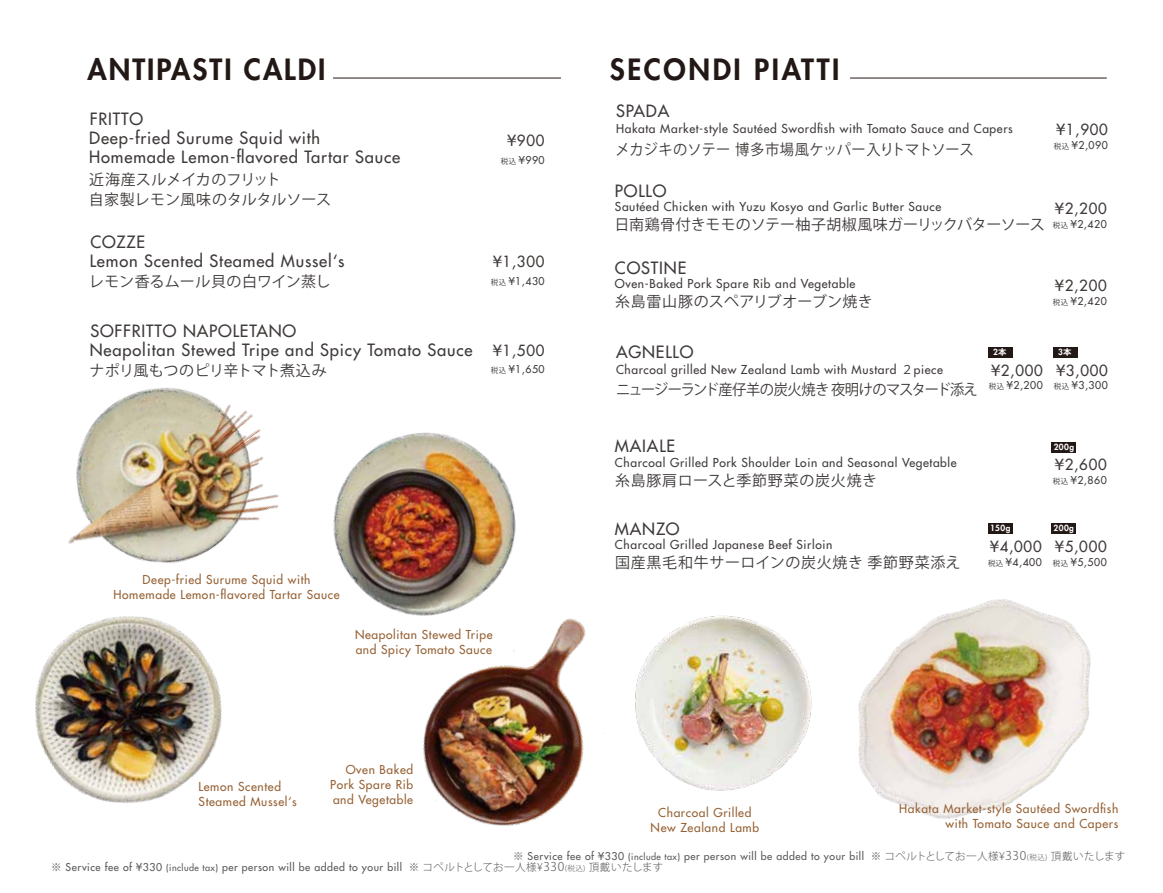
<style>
.page{position:relative;width:1163px;height:893px;background:#fff}
.page>*{position:absolute;margin:0;border:0;box-sizing:border-box;transform-origin:0 0}
.t1{font:800 28.5px "Futura Std";letter-spacing:.07em;color:#221815}
.t2{font:800 28.5px "Futura Std";letter-spacing:.09em;color:#221815}
.t3{font:500 16.5px/18.9px "Futura Std";letter-spacing:.05em;color:#3e3a39}
.t4{font:500 15px "Futura Std";letter-spacing:.05em;color:#3e3a39}
.t5{font:15px/19.5px "Koz Go Pr 6 N";color:#3e3a39}
.t6{font:15px "Koz Go Pr 6 N";letter-spacing:.05em;color:#3e3a39}
.t7{font:15px "Koz Go Pr 6 N";letter-spacing:-.05em;color:#3e3a39;scale:.95 1}
.t8{font:15px "Koz Go Pr 6 N";color:#3e3a39;scale:.95 1}
.t9{font:15px "Koz Go Pr 6 N";letter-spacing:.03em;color:#3e3a39}
.t10{font:15px "Koz Go Pr 6 N";letter-spacing:.02em;color:#3e3a39}
.t11{font:15px "Koz Go Pr 6 N";letter-spacing:-.02em;color:#3e3a39}
.t12{font:500 12px "Futura Std";letter-spacing:.05em;color:#3e3a39}
.t13{font:500 12px/15px "Futura Std";letter-spacing:.05em;color:#956134}
.t14{font:500 10.5px/10.5px "Futura Std";letter-spacing:.05em;color:#595757}
.t15{font:500 10.5px "Futura Std";letter-spacing:.05em;color:#3e3a39}
.t16{font:800 8.25px "Futura Std";letter-spacing:.05em;color:#fff}
.s1{font-family:"Koz Go Pr 6 N";font-weight:400;font-size:7.5px}
.s2{font-family:"Koz Go Pr 6 N";font-weight:700}
.s3{font-family:"Koz Go Pr 6 N";font-weight:400}
.s4{font-family:"Koz Go Pr 6 N";font-weight:300}
.s5{font-size:9px}
.s6{font-family:"Koz Go Pr 6 N";font-weight:300;font-size:12px}
.s7{font-family:"Koz Go Pr 6 N";font-weight:300;font-size:7.5px}
</style>
<div class="page">
<img style="left:35px;top:639px;width:187px;height:164px">
<img style="left:644px;top:615px;width:168px;height:176px">
<img style="left:333px;top:432px;width:183px;height:173px">
<img style="left:383px;top:603px;width:261px;height:223px">
<img style="left:65px;top:387px;width:214px;height:252px">
<img style="left:858px;top:599px;width:233px;height:220px">
<hr style="left:333px;top:78px;width:228px;height:1px;background:#221815">
<hr style="left:850px;top:78px;width:256px;height:1px;background:#221815">
<div style="left:988px;top:523px;width:24px;height:10px;background:#221815"></div>
<div style="left:1051px;top:523px;width:24px;height:10px;background:#221815"></div>
<div style="left:1051px;top:442px;width:25px;height:11px;background:#221815"></div>
<div style="left:1053px;top:347px;width:24px;height:11px;background:#221815"></div>
<div style="left:988px;top:347px;width:24px;height:11px;background:#221815"></div>
<h1 class="t1" style="left:88px;top:51px;width:239px">ANTIPASTI CALDI</h1>
<h2 class="t3" style="left:89px;top:109px;width:232px">FRITTO<br>Deep-fried Surume Squid with</h2>
<h2 class="t3" style="left:89px;top:148px;width:312px">Homemade Lemon-flavored Tartar Sauce</h2>
<p class="t5" style="left:89px;top:170px;width:244px">近海産スルメイカのフリット<br>自家製レモン風味のタルタルソース</p>
<h2 class="t3" style="left:90px;top:233px;width:56px">COZZE</h2>
<h2 class="t3" style="left:90px;top:252px;width:256px">Lemon Scented Steamed Mussel‘s</h2>
<p class="t10" style="left:89px;top:273px;width:243px">レモン香るムール貝の白ワイン蒸し</p>
<h2 class="t3" style="left:90px;top:321px;width:207px">SOFFRITTO NAPOLETANO</h2>
<h2 class="t3" style="left:90px;top:340px;width:384px">Neapolitan Stewed Tripe and Spicy Tomato Sauce</h2>
<p class="t11" style="left:89px;top:362px;width:239px">ナポリ風もつのピリ辛トマト煮込み</p>
<p class="t4" style="left:507px;top:131px;width:38px">¥900</p>
<p class="t15" style="left:501px;top:153px;width:45px"><span class="s1">税込</span> ¥990</p>
<p class="t4" style="left:493px;top:252px;width:53px">¥1,300</p>
<p class="t15" style="left:491px;top:274px;width:55px"><span class="s1">税込</span> ¥1,430</p>
<p class="t4" style="left:493px;top:341px;width:53px">¥1,500</p>
<p class="t15" style="left:491px;top:363px;width:55px"><span class="s1">税込</span> ¥1,650</p>
<p class="t13" style="left:114px;top:572px;width:228px;text-align:center">Deep-fried Surume Squid with<br>Homemade Lemon-flavored Tartar Sauce</p>
<p class="t13" style="left:355px;top:627px;width:139px">Neapolitan Stewed Tripe and Spicy Tomato Sauce</p>
<p class="t13" style="left:199px;top:780px;width:100px">Lemon Scented<br>Steamed Mussel‘s</p>
<p class="t13" style="left:330px;top:762px;width:85px;text-align:justify;text-indent:16px">Oven Baked Pork Spare Rib and Vegetable</p>
<h1 class="t2" style="left:610px;top:51px;width:231px">SECONDI PIATTI</h1>
<h2 class="t3" style="left:616px;top:102px;width:55px">SPADA</h2>
<p class="t8" style="left:615px;top:141px;width:378px">メカジキのソテー 博多市場風ケッパー入りトマトソース</p>
<p class="t12" style="left:616px;top:121px;width:398px">Hakata Market-style Sautéed Swordfish with Tomato Sauce and Capers</p>
<p class="t4" style="left:1056px;top:120px;width:53px">¥1,900</p>
<p class="t15" style="left:1054px;top:138px;width:55px"><span class="s1">税込</span> ¥2,090</p>
<h2 class="t3" style="left:615px;top:182px;width:53px">POLLO</h2>
<p class="t12" style="left:615px;top:199px;width:328px">Sautéed Chicken with Yuzu Kosyo and Garlic Butter Sauce</p>
<p class="t5" style="left:614px;top:215px;width:432px">日南鶏骨付きモモのソテー柚子胡椒風味ガーリックバターソース</p>
<p class="t4" style="left:1055px;top:199px;width:53px">¥2,200</p>
<p class="t15" style="left:1053px;top:218px;width:55px"><span class="s1">税込</span> ¥2,420</p>
<h2 class="t3" style="left:615px;top:258px;width:73px">COSTINE</h2>
<p class="t12" style="left:615px;top:276px;width:242px">Oven-Baked Pork Spare Rib and Vegetable</p>
<p class="t9" style="left:615px;top:293px;width:259px">糸島雷山豚のスペアリブオーブン焼き</p>
<p class="t4" style="left:1055px;top:276px;width:53px">¥2,200</p>
<p class="t15" style="left:1053px;top:294px;width:55px"><span class="s1">税込</span> ¥2,420</p>
<h2 class="t3" style="left:616px;top:342px;width:79px">AGNELLO</h2>
<p class="t7" style="left:616px;top:381px;width:382px">ニュージーランド産仔羊の炭火焼き 夜明けのマスタード添え</p>
<p class="t16" style="left:993px;top:347px;width:15px">2<span class="s2">本</span></p>
<p class="t16" style="left:1058px;top:347px;width:15px">3<span class="s2">本</span></p>
<p class="t12" style="left:616px;top:362px;width:328px">Charcoal grilled New Zealand Lamb with Mustard <span class="s3">２</span>piece</p>
<p class="t4" style="left:1056px;top:361px;width:53px">¥3,000</p>
<p class="t4" style="left:991px;top:361px;width:53px">¥2,000</p>
<p class="t15" style="left:989px;top:379px;width:55px"><span class="s1">税込</span> ¥2,200</p>
<p class="t15" style="left:1054px;top:379px;width:55px"><span class="s1">税込</span> ¥3,300</p>
<h2 class="t3" style="left:615px;top:437px;width:62px">MAIALE</h2>
<p class="t16" style="left:1054px;top:442px;width:22px">200g</p>
<p class="t12" style="left:615px;top:455px;width:343px">Charcoal Grilled Pork Shoulder Loin and Seasonal Vegetable</p>
<p class="t6" style="left:615px;top:472px;width:264px">糸島豚肩ロースと季節野菜の炭火焼き</p>
<p class="t4" style="left:1055px;top:455px;width:53px">¥2,600</p>
<p class="t15" style="left:1053px;top:473px;width:55px"><span class="s1">税込</span> ¥2,860</p>
<h2 class="t3" style="left:615px;top:519px;width:66px">MANZO</h2>
<p class="t16" style="left:990px;top:523px;width:22px">150g</p>
<p class="t16" style="left:1053px;top:523px;width:22px">200g</p>
<p class="t12" style="left:615px;top:537px;width:219px">Charcoal Grilled Japanese Beef Sirloin</p>
<p class="t6" style="left:615px;top:554px;width:347px">国産黒毛和牛サーロインの炭火焼き 季節野菜添え</p>
<p class="t4" style="left:990px;top:537px;width:53px">¥4,000</p>
<p class="t15" style="left:988px;top:556px;width:55px"><span class="s1">税込</span> ¥4,400</p>
<p class="t4" style="left:1055px;top:537px;width:53px">¥5,000</p>
<p class="t15" style="left:1053px;top:556px;width:55px"><span class="s1">税込</span> ¥5,500</p>
<p class="t13" style="left:650px;top:805px;width:110px;text-align:center">Charcoal Grilled<br>New Zealand Lamb</p>
<p class="t13" style="left:899px;top:802px;width:221px;text-align:right">Hakata Market-style Sautéed Swordfish with Tomato Sauce and Capers</p>
<p class="t14" style="left:51px;top:851px;width:1075px;text-indent:462px"><span class="s4">※</span> Service fee of ¥330 <span class="s5">(include tax)</span> per person will be added to your bill <span class="s4">※ コペルトとしてお一人様¥</span><span class="s6">330</span><span class="s7">(税込)</span> <span class="s4">頂戴いたします※</span> Service fee of ¥330 <span class="s5">(include tax)</span> per person will be added to your bill <span class="s4">※ コペルトとしてお一人様¥</span><span class="s6">330</span><span class="s7">(税込)</span> <span class="s4">頂戴いたします</span></p>
</div>
